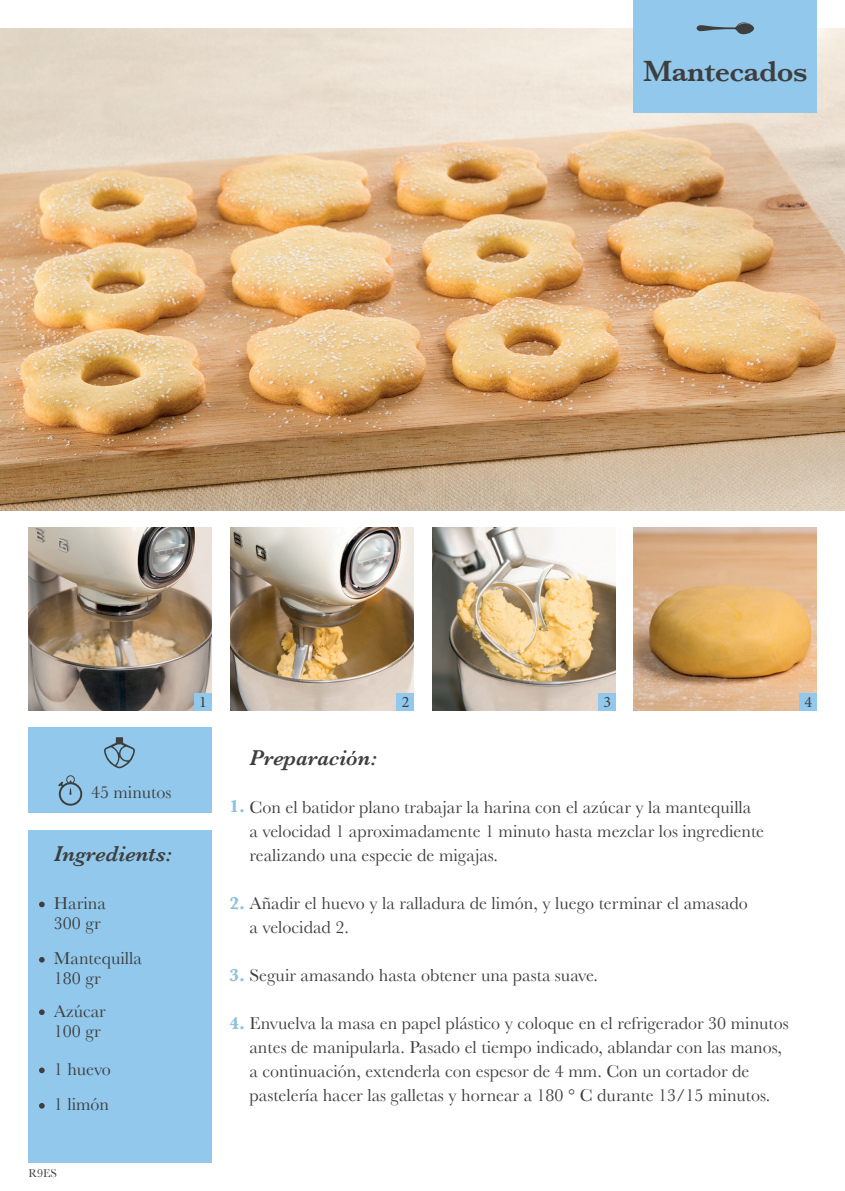
<style>
.page{position:relative;width:845px;height:1191px;background:#fff}
.page>*{position:absolute;margin:0;border:0;box-sizing:border-box;transform-origin:0 0}
.t1{font:600 30px "Baskerville";letter-spacing:-.02em;color:#3e3e3f}
.t2{font:italic 600 22px "Baskerville";color:#3e3e3f}
.t3{font:18px/20px "Baskerville";color:#3e3e3f}
.t4{font:16px "Minion Pro";color:#3e3e3f}
.t5{font:12px "Baskerville";color:#3e3e3f}
.s1{font-weight:700;color:#8ec2de}
</style>
<div class="page">
<img style="left:28px;top:527px;width:183px;height:183px">
<img style="left:0;top:28px;width:845px;height:482px">
<img style="left:231px;top:527px;width:183px;height:183px">
<img style="left:432px;top:527px;width:183px;height:183px">
<img style="left:633px;top:527px;width:183px;height:183px">
<div style="left:194px;top:693px;width:17px;height:17px;background:#91c8eb"></div>
<div style="left:397px;top:693px;width:17px;height:17px;background:#91c8eb"></div>
<div style="left:598px;top:693px;width:17px;height:17px;background:#91c8eb"></div>
<div style="left:799px;top:693px;width:17px;height:17px;background:#91c8eb"></div>
<div style="left:634px;top:0;width:183px;height:112px;background:#91c8eb"></div>
<svg style="left:696px;top:22px;width:58px;height:12px"></svg>
<div style="left:28px;top:829px;width:183px;height:333px;background:#91c8eb"></div>
<div style="left:28px;top:727px;width:183px;height:85px;background:#91c8eb"></div>
<svg style="left:39px;top:957px;width:6px;height:5px"></svg>
<svg style="left:39px;top:901px;width:6px;height:6px"></svg>
<svg style="left:58px;top:775px;width:24px;height:30px"></svg>
<svg style="left:39px;top:1067px;width:6px;height:6px"></svg>
<svg style="left:39px;top:1009px;width:6px;height:6px"></svg>
<svg style="left:39px;top:1103px;width:6px;height:5px"></svg>
<svg style="left:104px;top:737px;width:31px;height:31px"></svg>
<h1 class="t1" style="left:643px;top:53px;width:166px">Mantecados</h1>
<p class="t3" style="left:91px;top:782px;width:82px">45 minutos</p>
<p class="t2" style="left:54px;top:841px;width:119px">Ingredients:</p>
<p class="t3" style="left:54px;top:893px;width:53px">Harina<br>300 gr</p>
<p class="t3" style="left:54px;top:948px;width:90px">Mantequilla<br>180 gr</p>
<p class="t3" style="left:54px;top:1001px;width:53px">Azúcar<br>100 gr</p>
<p class="t3" style="left:54px;top:1051px;width:59px;line-height:35.4px">1 huevo<br>1 limón</p>
<p class="t5" style="left:28px;top:1166px;width:30px">R9ES</p>
<p class="t4" style="left:199px;top:691px;width:9px">1</p>
<p class="t4" style="left:402px;top:691px;width:9px">2</p>
<p class="t4" style="left:603px;top:691px;width:9px">3</p>
<p class="t4" style="left:804px;top:691px;width:9px">4</p>
<p class="t2" style="left:249px;top:745px;width:129px">Preparación:</p>
<p class="t3" style="left:229px;top:797px;width:523px"><span class="s1">1.</span> Con el batidor plano trabajar la harina con el azúcar y la mantequilla</p>
<p class="t3" style="left:249px;top:819px;width:516px;line-height:24px">a velocidad 1 aproximadamente 1 minuto hasta mezclar los ingrediente realizando una especie de migajas.</p>
<p class="t3" style="left:229px;top:893px;width:520px"><span class="s1">2.</span> Añadir el huevo y la ralladura de limón, y luego terminar el amasado</p>
<p class="t3" style="left:249px;top:917px;width:101px">a velocidad 2.</p>
<p class="t3" style="left:229px;top:965px;width:370px"><span class="s1">3.</span> Seguir amasando hasta obtener una pasta suave.</p>
<p class="t3" style="left:229px;top:1013px;width:561px"><span class="s1">4.</span> Envuelva la masa en papel plástico y coloque en el refrigerador 30 minutos</p>
<p class="t3" style="left:249px;top:1035px;width:534px;line-height:24px">antes de manipularla. Pasado el tiempo indicado, ablandar con las manos, a continuación, extenderla con espesor de 4 mm. Con un cortador de pastelería hacer las galletas y hornear a 180 ° C durante 13/15 minutos.</p>
</div>
